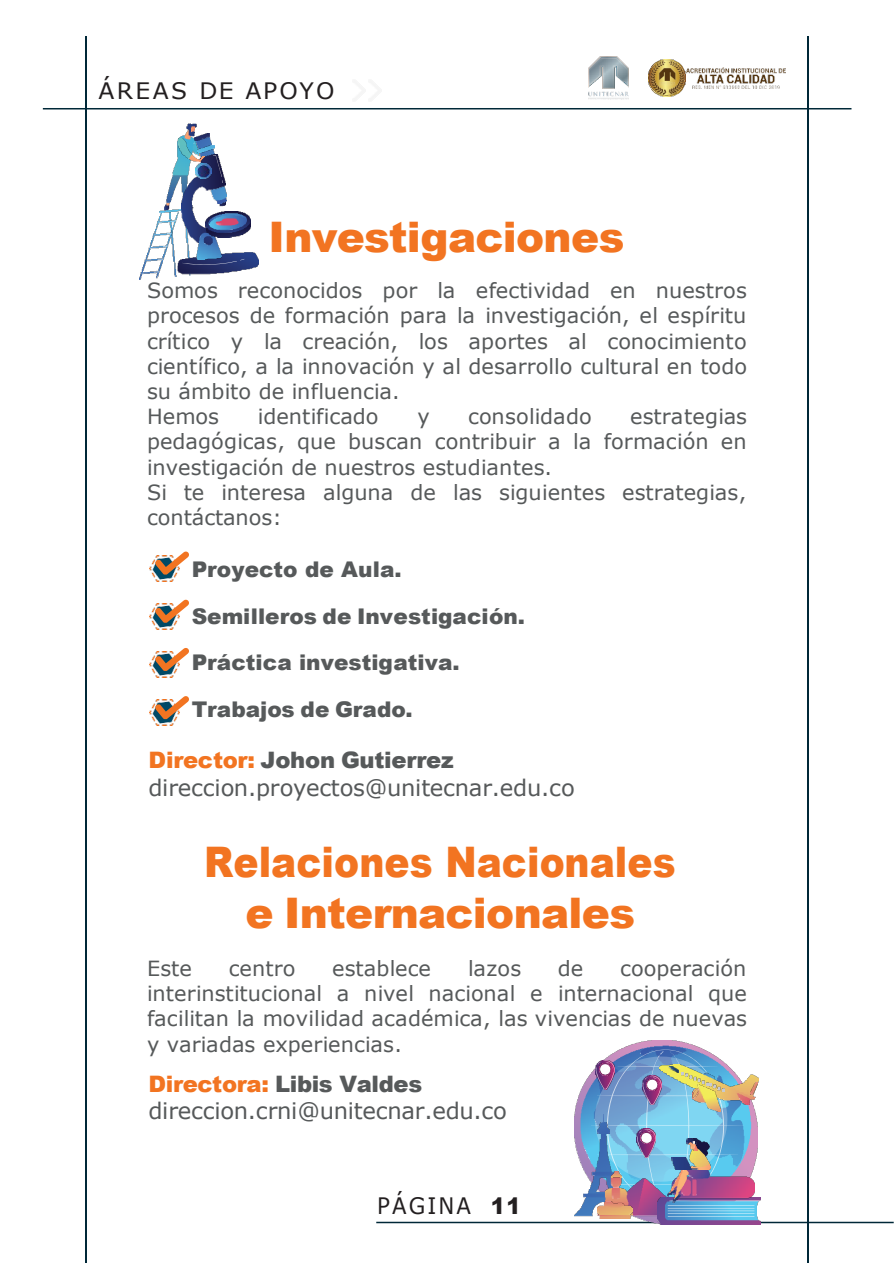
<style>
.page{position:relative;width:894px;height:1263px;background:#fff}
.page>*{position:absolute;margin:0;border:0;box-sizing:border-box;transform-origin:0 0}
.t1{font:900 42.15px/51.2px "Arial";letter-spacing:-.015em;color:#f27421;text-align:center;scale:.89 1}
.t2{font:900 42.15px "Arial";letter-spacing:-.015em;color:#f27421}
.t3{font:22.65px "Verdana";letter-spacing:-.01em;color:#56595a}
.t4{font:900 22.65px "Arial";letter-spacing:-.015em;color:#56595a}
.t5{font:22.65px "Verdana";letter-spacing:.1em;color:#231f20}
.t6{font:22.65px "Verdana";letter-spacing:.1em;color:#231f20;scale:.94 1}
.t7{font:900 21.6px/46.7px "Arial";color:#56595a}
.t8{font:20.85px/25.2px "Verdana";color:#56595a}
.s1{color:#f27421}
.s2{font-family:"Arial";font-weight:900}
</style>
<div class="page">
<hr style="left:85px;top:37px;width:1px;height:1226px;background:#002838">
<hr style="left:807px;top:37px;width:1px;height:1226px;background:#002838">
<hr style="left:43px;top:108px;width:808px;height:1px;background:#002838">
<img style="left:588px;top:57px;width:40px;height:42px">
<img style="left:660px;top:96px;width:14px;height:1px">
<img style="left:648px;top:60px;width:36px;height:36px">
<img style="left:686px;top:67px;width:99px;height:22px">
<hr style="left:376px;top:1222px;width:517px;height:1px;background:#002838">
<img style="left:165px;top:124px;width:61px;height:85px">
<img style="left:140px;top:209px;width:118px;height:71px">
<img style="left:204px;top:135px;width:23px;height:68px">
<img style="left:194px;top:133px;width:16px;height:7px">
<img style="left:204px;top:146px;width:10px;height:7px">
<img style="left:181px;top:154px;width:44px;height:106px">
<img style="left:195px;top:163px;width:16px;height:15px">
<svg style="left:182px;top:259px;width:62px;height:6px"></svg>
<img style="left:213px;top:156px;width:8px;height:21px">
<img style="left:205px;top:211px;width:46px;height:26px">
<img style="left:179px;top:139px;width:25px;height:22px">
<img style="left:150px;top:559px;width:27px;height:22px">
<svg style="left:155px;top:551px;width:34px;height:24px"></svg>
<img style="left:150px;top:607px;width:27px;height:22px">
<svg style="left:155px;top:600px;width:34px;height:23px"></svg>
<img style="left:150px;top:655px;width:27px;height:22px">
<svg style="left:155px;top:648px;width:34px;height:23px"></svg>
<img style="left:150px;top:703px;width:27px;height:22px">
<svg style="left:155px;top:696px;width:34px;height:23px"></svg>
<img style="left:574px;top:1040px;width:183px;height:185px">
<img style="left:756px;top:1065px;width:2px;height:39px">
<img style="left:574px;top:1128px;width:83px;height:91px">
<img style="left:657px;top:1197px;width:103px;height:27px">
<img style="left:590px;top:1049px;width:166px;height:168px">
<img style="left:671px;top:1157px;width:28px;height:13px">
<p class="t5" style="left:98px;top:75px;width:237px">ÁREAS DE APOYO</p>
<h1 class="t2" style="left:268px;top:206px;width:357px">Investigaciones</h1>
<p class="t8" style="left:147px;top:278px;width:601px">Somos reconocidos por la efectividad en nuestros procesos de formación para la investigación, el espíritu crítico y la creación, los aportes al conocimiento científico, a la innovación y al desarrollo cultural en todo su ámbito de influencia.<br>Hemos</p>
<p class="t8" style="left:258px;top:404px;width:122px">identificado</p>
<p class="t8" style="left:417px;top:404px;width:14px">y</p>
<p class="t8" style="left:468px;top:404px;width:125px">consolidado</p>
<p class="t8" style="left:147px;top:404px;width:601px;text-indent:483px">estrategias pedagógicas, que buscan contribuir a la formación en investigación de nuestros estudiantes.<br>Si te interesa alguna de las siguientes estrategias, contáctanos:</p>
<p class="t7" style="left:192px;top:546px;width:334px">Proyecto de Aula.<br>Semilleros de Investigación.<br>Práctica investigativa.<br>Trabajos de Grado.</p>
<p class="t4" style="left:148px;top:744px;width:307px"><span class="s1">Director:</span> Johon Gutierrez</p>
<p class="t3" style="left:148px;top:772px;width:427px">direccion.proyectos@unitecnar.edu.co</p>
<h1 class="t1" style="left:204px;top:835px;width:531px">Relaciones Nacionales e Internacionales</h1>
<p class="t8" style="left:147px;top:955px;width:601px;text-align:justify;text-indent:473px">cooperación interinstitucional a nivel nacional e internacional que facilitan la movilidad académica, las vivencias de nuevas y variadas experiencias.</p>
<p class="t4" style="left:148px;top:1067px;width:275px"><span class="s1">Directora:</span> Libis Valdes</p>
<p class="t3" style="left:148px;top:1095px;width:360px">direccion.crni@unitecnar.edu.co</p>
<p class="t8" style="left:147px;top:955px;width:46px">Este</p>
<p class="t8" style="left:229px;top:955px;width:68px">centro</p>
<p class="t8" style="left:332px;top:955px;width:100px">establece</p>
<p class="t8" style="left:468px;top:955px;width:54px">lazos</p>
<p class="t8" style="left:557px;top:955px;width:27px">de</p>
<p class="t6" style="left:377px;top:1190px;width:154px">PÁGINA <span class="s2">11</span></p>
</div>
